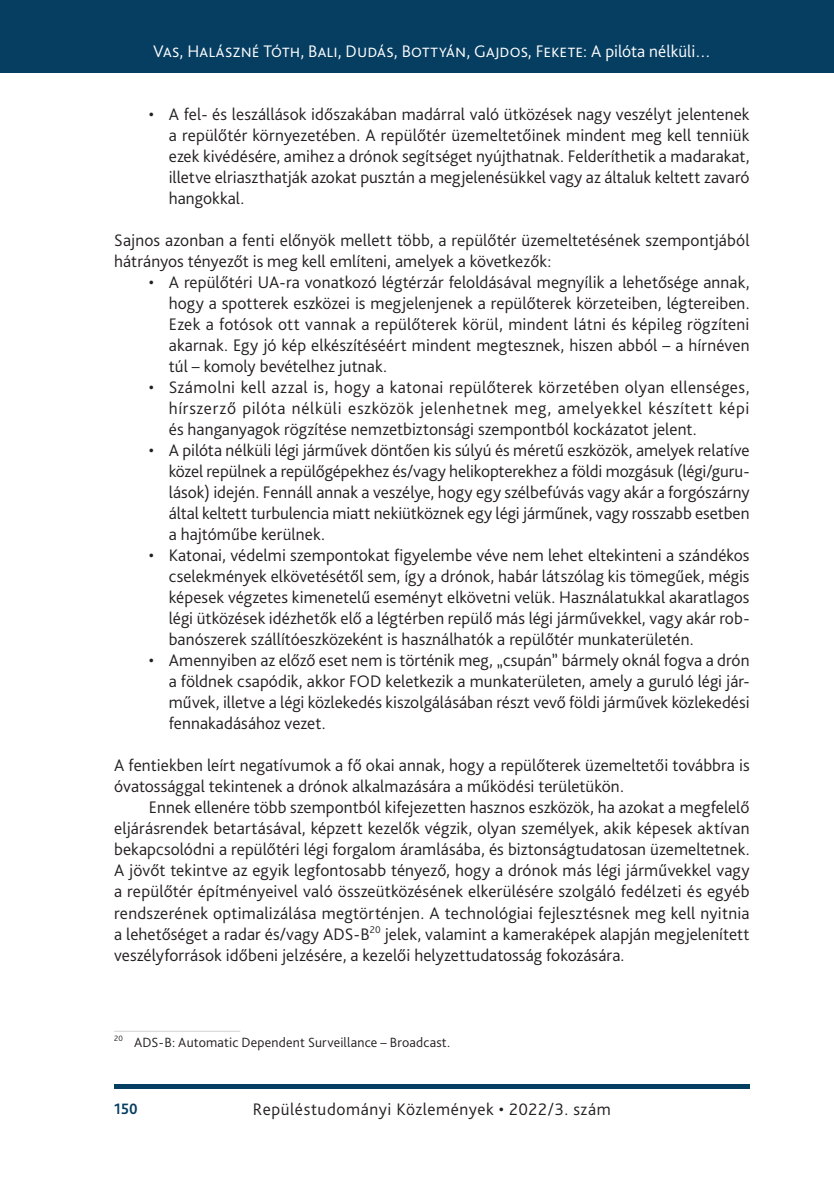
<style>
.page{position:relative;width:834px;height:1181px;background:#fff}
.page>*{position:absolute;margin:0;border:0;box-sizing:border-box;transform-origin:0 0}
._1_1__Bullet_list{font:300 17.5px/21px "Bliss Pro";letter-spacing:.005em;color:#231f20;text-align:justify}
._1__Body{font:300 17.5px/21px "Bliss Pro";letter-spacing:.01em;color:#231f20;text-align:justify}
._2__Body_1st_paragra{font:300 17.5px/21px "Bliss Pro";letter-spacing:.01em;color:#231f20}
.t1{font:300 17.5px "Bliss Pro";letter-spacing:.015em;color:#fff}
._1__Body-2{font:300 17.5px "Bliss Pro";letter-spacing:.03em;color:#231f20}
.t2{font:700 15.75px "Bliss Pro";color:#063e62;scale:.95 1}
.Footnote_text{font:300 14px "Bliss Pro";letter-spacing:.01em;color:#231f20}
</style>
<div class="page">
<div style="left:0;top:0;width:833px;height:73px;background:#063e62"></div>
<hr style="left:833px;top:0;width:1px;height:73px;background:#063e62">
<div style="left:114px;top:1084px;width:635px;height:5px;background:#063e62"></div>
<hr style="left:114px;top:1031px;width:126px;height:1px;background:#d1d2d4">
<p class="t1" style="left:153px;top:41px;width:559px">Vas, Halászné Tóth, Bali, Dudás, Bottyán, Gajdos, Fekete: A pilóta nélküli…</p>
<p class="_1_1__Bullet_list" style="left:169px;top:103px;width:582px;text-indent:-20px">• A fel- és leszállások időszakában madárral való ütközések nagy veszélyt jelentenek a repülőtér környezetében. A repülőtér üzemeltetőinek mindent meg kell tenniük ezek kivédésére, amihez a drónok segítséget nyújthatnak. Felderíthetik a madarakat, illetve elriaszthatják azokat pusztán a megjelenésükkel vagy az általuk keltett zavaró hangokkal.</p>
<p class="_2__Body_1st_paragra" style="left:114px;top:229px;width:636px">Sajnos azonban a fenti előnyök mellett több, a repülőtér üzemeltetésének szempontjából hátrányos tényezőt is meg kell említeni, amelyek a következők:</p>
<p class="_1_1__Bullet_list" style="left:169px;top:271px;width:582px;text-indent:-20px">• A repülőtéri UA-ra vonatkozó légtérzár feloldásával megnyílik a lehetősége annak, hogy a spotterek eszközei is megjelenjenek a repülőterek körzeteiben, légtereiben.<br>Ezek a fotósok ott vannak a repülőterek körül, mindent látni és képileg rögzíteni akarnak. Egy jó kép elkészítéséért mindent megtesznek, hiszen abból – a hírnéven túl – komoly bevételhez jutnak.</p>
<p class="_1_1__Bullet_list" style="left:169px;top:376px;width:582px;text-indent:-20px">• Számolni kell azzal is, hogy a katonai repülőterek körzetében olyan ellenséges, hírszerző pilóta nélküli eszközök jelenhetnek meg, amelyekkel készített képi és hanganyagok rögzítése nemzetbiztonsági szempontból kockázatot jelent.</p>
<p class="_1_1__Bullet_list" style="left:169px;top:439px;width:582px;text-indent:-20px">• A pilóta nélküli légi járművek döntően kis súlyú és méretű eszközök, amelyek relatíve közel repülnek a repülőgépekhez és/vagy helikopterekhez a földi mozgásuk (légi/guru&shy;lások) idején. Fennáll annak a veszélye, hogy egy szélbefúvás vagy akár a forgószárny által keltett turbulencia miatt nekiütköznek egy légi járműnek, vagy rosszabb esetben a hajtóműbe kerülnek.</p>
<p class="_1_1__Bullet_list" style="left:169px;top:544px;width:582px;text-indent:-20px">• Katonai, védelmi szempontokat figyelembe véve nem lehet eltekinteni a szándékos cselekmények elkövetésétől sem, így a drónok, habár látszólag kis tömegűek, mégis képesek végzetes kimenetelű eseményt elkövetni velük. Használatukkal akaratlagos légi ütközések idézhetők elő a légtérben repülő más légi járművekkel, vagy akár rob&shy;banószerek szállítóeszközeként is használhatók a repülőtér munkaterületén.</p>
<p class="_1_1__Bullet_list" style="left:169px;top:649px;width:582px;text-indent:-20px">• Amennyiben az előző eset nem is történik meg, „csupán” bármely oknál fogva a drón a földnek csapódik, akkor FOD keletkezik a munkaterületen, amely a guruló légi jár&shy;művek, illetve a légi közlekedés kiszolgálásában részt vevő földi járművek közlekedési fennakadásához vezet.</p>
<p class="_2__Body_1st_paragra" style="left:114px;top:754px;width:637px">A fentiekben leírt negatívumok a fő okai annak, hogy a repülőterek üzemeltetői továbbra is óvatossággal tekintenek a drónok alkalmazására a működési területükön.</p>
<p class="_1__Body" style="left:114px;top:796px;width:637px;text-indent:35px">Ennek ellenére több szempontból kifejezetten hasznos eszközök, ha azokat a megfelelő eljárásrendek betartásával, képzett kezelők végzik, olyan személyek, akik képesek aktívan bekapcsolódni a repülőtéri légi forgalom áramlásába, és biztonságtudatosan üzemeltetnek.<br>A jövőt tekintve az egyik legfontosabb tényező, hogy a drónok más légi járművekkel vagy a repülőtér építményeivel való összeütközésének elkerülésére szolgáló fedélzeti és egyéb rendszerének optimalizálása megtörténjen. A technológiai fejlesztésnek meg kell nyitnia a lehetőséget a radar és/vagy ADS-B<sup>20</sup> jelek, valamint a kameraképek alapján megjelenített veszélyforrások időbeni jelzésére, a kezelői helyzettudatosság fokozására.</p>
<p class="Footnote_text" style="left:114px;top:1033px;width:337px"><sup>20</sup> ADS-B: Automatic Dependent Surveillance – Broadcast.</p>
<p class="t2" style="left:114px;top:1099px;width:26px">150</p>
<p class="_1__Body-2" style="left:253px;top:1098px;width:359px">Repüléstudományi Közlemények • 2022/3. szám</p>
</div>
